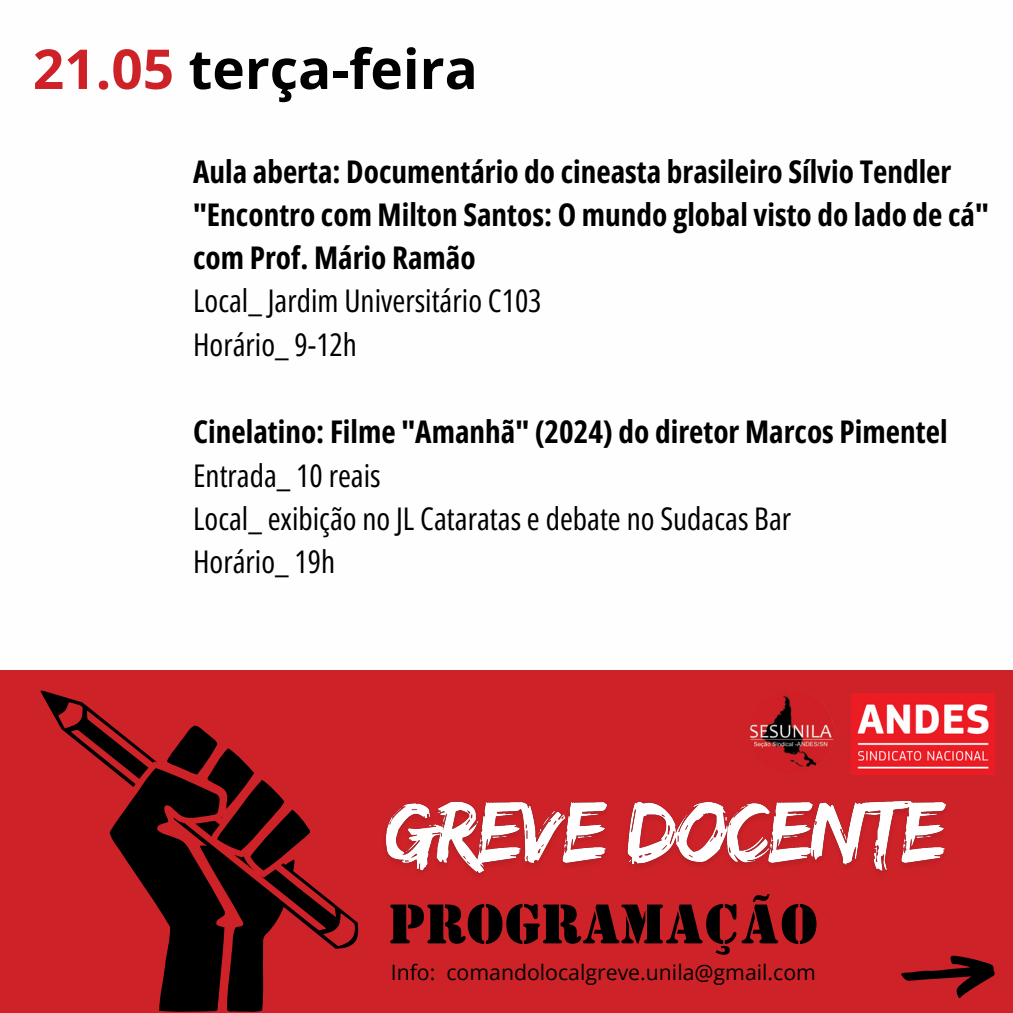
<style>
.page{position:relative;width:1013px;height:1013px;background:#fff}
.page>*{position:absolute;margin:0;border:0;box-sizing:border-box;transform-origin:0 0}
.t1{font:700 55px "Open Sans";color:#000}
.t2{font:55px "Stencil BT";color:#000}
.t3{font:700 31.25px/43.1px "Open Sans Condensed";color:#000}
.t4{font:31.25px/43.1px "Open Sans Condensed";color:#000}
.t5{font:21.25px "Open Sans";color:#000}
.s1{color:#cd2228}
.s2{font-weight:400}
.s3{font-weight:700}
</style>
<div class="page">
<div style="left:0;top:0;width:1012px;height:1012px;background:#cd2228"></div>
<svg style="left:41px;top:690px;width:317px;height:322px"></svg>
<img style="left:750px;top:690px;width:83px;height:84px;border-radius:50%">
<img style="left:851px;top:694px;width:143px;height:80px">
<svg style="left:901px;top:955px;width:93px;height:43px"></svg>
<div style="left:0;top:0;width:1012px;height:670px;background:#fffefe"></div>
<img style="left:385px;top:800px;width:561px;height:75px">
<h4 class="t1" style="left:33px;top:30px;width:446px"><span class="s1">21.05</span> terça-feira</h4>
<p class="t3" style="left:193px;top:149px;width:797px">Aula aberta: Documentário do cineasta brasileiro Sílvio Tendler "Encontro com Milton Santos: O mundo global visto do lado de cá" com Prof. Mário Ramão<br><span class="s2">Local_ Jardim Universitário C103<br>Horário_ 9-12h</span></p>
<p class="t4" style="left:193px;top:410px;width:756px"><span class="s3">Cinelatino: Filme "Amanhã" (2024) do diretor Marcos Pimentel </span>Entrada_ 10 reais<br>Local_ exibição no JL Cataratas e debate no Sudacas Bar<br>Horário_ 19h</p>
<p class="t2" style="left:389px;top:890px;width:431px">PROGRAMAÇÃO</p>
<h2 class="t5" style="left:391px;top:957px;width:427px">Info: comandolocalgreve.unila@gmail.com</h2>
</div>
